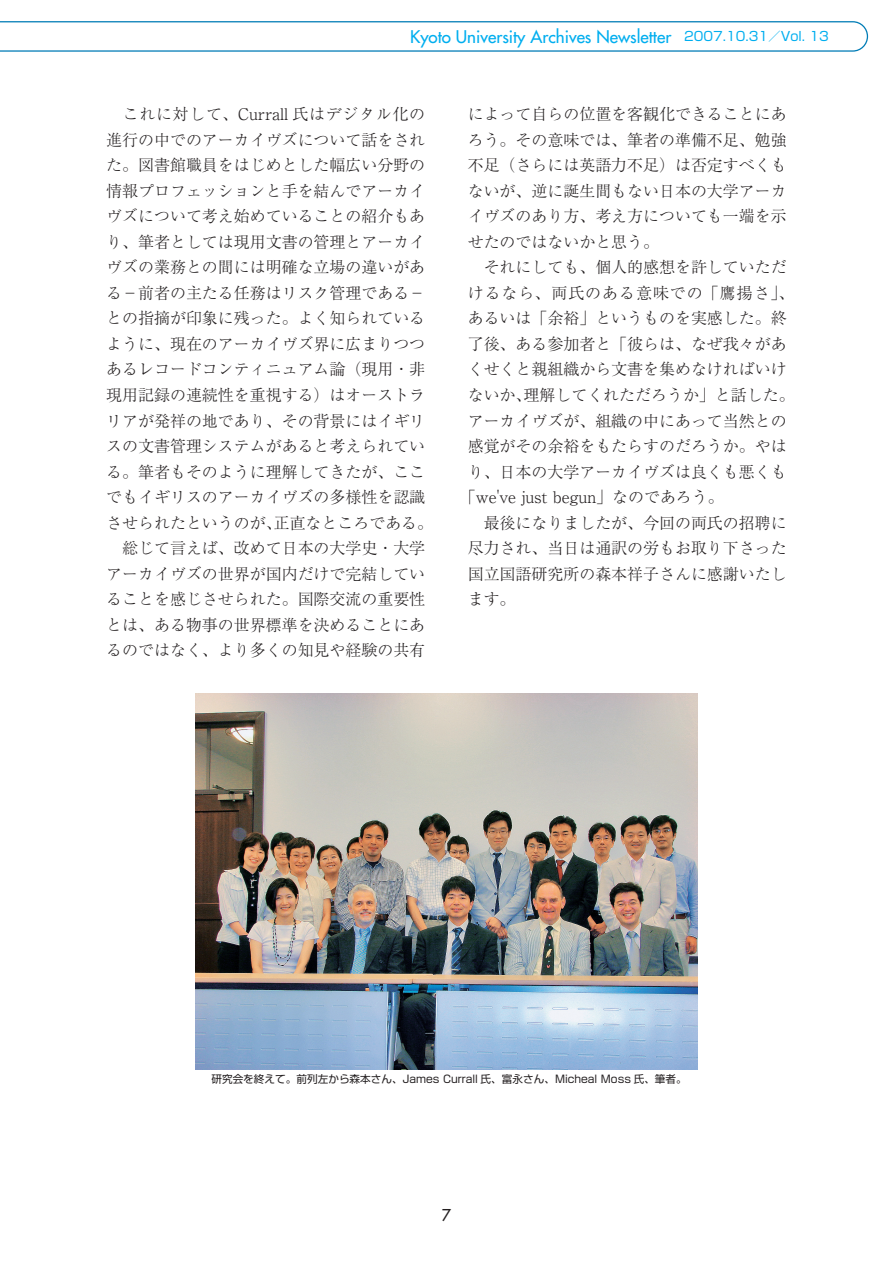
<style>
.page{position:relative;width:893px;height:1263px;background:#fff}
.page>*{position:absolute;margin:0;border:0;box-sizing:border-box;transform-origin:0 0}
.t1{font:16.95px "Futura";color:#00aeef}
.t2{font:300 15.9px/25.5px "Ryumin Pro";color:#231f20}
.t3{font:300 15.9px "Ryumin Pro";letter-spacing:.06em;color:#231f20}
.t4{font:15.9px "Futura";color:#231f20}
.t5{font:10.65px "Shin Go Pro";color:#231f20}
.s1{font-family:"Shin Go Pro";font-size:12.75px}
</style>
<div class="page">
<svg style="left:0;top:21px;width:869px;height:31px"></svg>
<img style="left:196px;top:693px;width:501px;height:376px">
<p class="t1" style="left:410px;top:26px;width:420px">Kyoto University Archives Newsletter<span class="s1">　2007.10.31／Vol. 13</span></p>
<p class="t2" style="left:106px;top:100px;width:328px">　これに対して、Currall 氏はデジタル化の進行の中でのアーカイヴズについて話をされた。図書館職員をはじめとした幅広い分野の情報プロフェッションと手を結んでアーカイヴズについて考え始めていることの紹介もあり、筆者としては現用文書の管理とアーカイヴズの業務との間には明確な立場の違いがある－前者の主たる任務はリスク管理である－との指摘が印象に残った。よく知られているように、現在のアーカイヴズ界に広まりつつあるレコードコンティニュアム論（現用・非現用記録の連続性を重視する）はオーストラリアが発祥の地であり、その背景にはイギリスの文書管理システムがあると考えられている。筆者もそのように理解してきたが、ここでもイギリスのアーカイヴズの多様性を認識させられたというのが、正直なところである。　総じて言えば、改めて日本の大学史・大学アーカイヴズの世界が国内だけで完結していることを感じさせられた。国際交流の重要性とは、ある物事の世界標準を決めることにあるのではなく、より多くの知見や経験の共有</p>
<p class="t2" style="left:468px;top:100px;width:320px">によって自らの位置を客観化できることにあ</p>
<p class="t2" style="left:468px;top:126px;width:320px">ろう。その意味では、筆者の準備不足、勉強</p>
<p class="t2" style="left:468px;top:151px;width:320px">不足（さらには英語力不足）は否定すべくも</p>
<p class="t2" style="left:468px;top:177px;width:320px">ないが、逆に誕生間もない日本の大学アーカ</p>
<p class="t2" style="left:468px;top:202px;width:320px">イヴズのあり方、考え方についても一端を示</p>
<p class="t2" style="left:468px;top:228px;width:193px">せたのではないかと思う。</p>
<p class="t2" style="left:468px;top:253px;width:320px">　それにしても、個人的感想を許していただ</p>
<p class="t3" style="left:468px;top:280px;width:328px">けるなら、両氏のある意味での「鷹揚さ」、</p>
<p class="t2" style="left:468px;top:304px;width:320px">あるいは「余裕」というものを実感した。終</p>
<p class="t2" style="left:468px;top:330px;width:320px">了後、ある参加者と「彼らは、なぜ我々があ</p>
<p class="t2" style="left:468px;top:355px;width:320px">くせくと親組織から文書を集めなければいけ</p>
<p class="t2" style="left:468px;top:381px;width:328px">ないか、理解してくれただろうか」と話した。</p>
<p class="t2" style="left:468px;top:407px;width:320px">アーカイヴズが、組織の中にあって当然との</p>
<p class="t2" style="left:468px;top:432px;width:320px">感覚がその余裕をもたらすのだろうか。やは</p>
<p class="t2" style="left:468px;top:458px;width:320px">り、日本の大学アーカイヴズは良くも悪くも</p>
<p class="t2" style="left:460px;top:483px;width:265px">「we've just begun」なのであろう。</p>
<p class="t2" style="left:468px;top:509px;width:320px">　最後になりましたが、今回の両氏の招聘に</p>
<p class="t2" style="left:468px;top:534px;width:320px">尽力され、当日は通訳の労もお取り下さった</p>
<p class="t2" style="left:468px;top:560px;width:320px">国立国語研究所の森本祥子さんに感謝いたし</p>
<p class="t2" style="left:468px;top:585px;width:49px">ます。</p>
<p class="t5" style="left:211px;top:1070px;width:477px">研究会を終えて。前列左から森本さん、James Currall 氏、富永さん、Micheal Moss 氏、筆者。</p>
<p class="t4" style="left:442px;top:1204px;width:11px">7</p>
</div>
